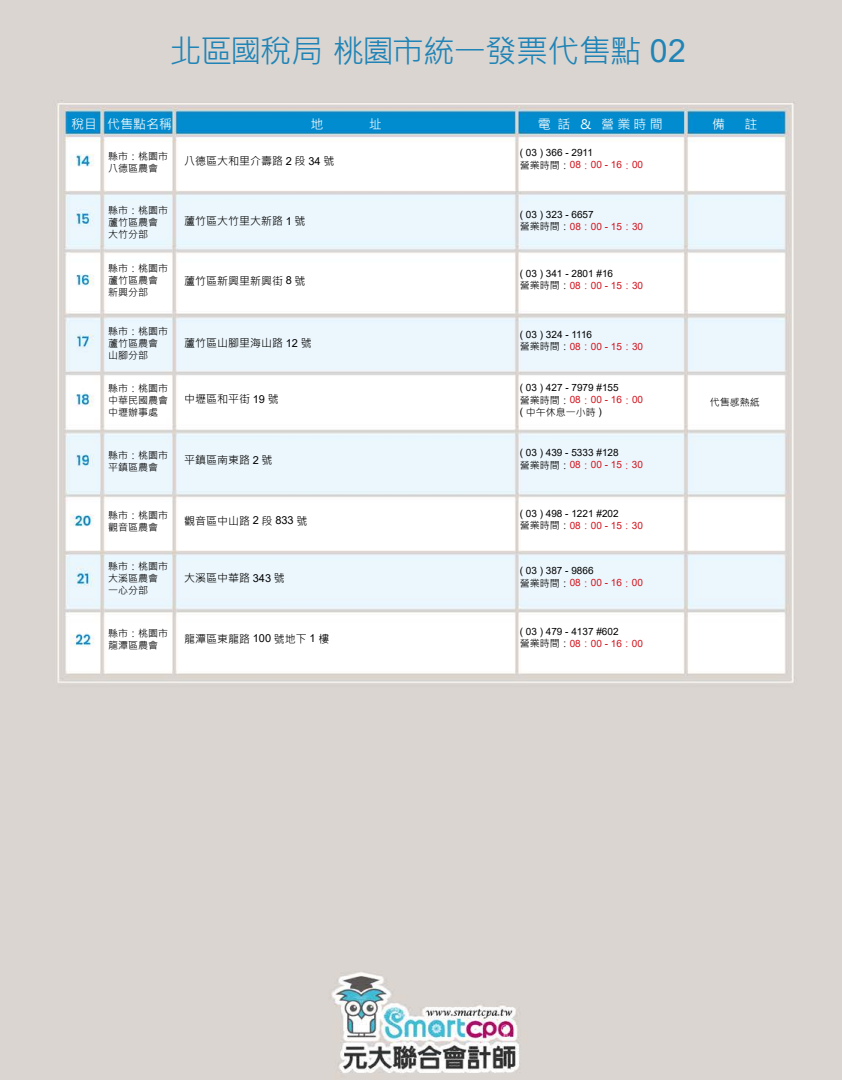
<style>
.page{position:relative;width:842px;height:1080px;background:#fff}
.page>*{position:absolute;margin:0;border:0;box-sizing:border-box;transform-origin:0 0}
.t1{font:32px "Microsoft Jheng Hei";letter-spacing:-.035em;color:#2084b6}
.t2{font:13px "Microsoft Jheng Hei";color:#fff}
.t3{font:11px "Microsoft Jheng Hei";color:#000}
.t4{font:10px/12px "Arial";color:#000}
.t5{font:10px/12px "Microsoft Jheng Hei";color:#000}
.s1{font-family:"Arial"}
.s2{font-family:"Microsoft Jheng Hei"}
.s3{color:#d0121b}
.s4{font-family:"Microsoft Jheng Hei";color:#d0121b}
</style>
<div class="page">
<img style="left:0;top:0;width:842px;height:1080px">
<h1 class="t1" style="left:170px;top:31px;width:518px">北區國稅局 桃園市統一發票代售點 <span class="s1">02</span></h1>
<h2 class="t2" style="left:71px;top:116px;width:102px">稅目 代售點名稱</h2>
<h2 class="t2" style="left:712px;top:116px;width:14px">備</h2>
<h2 class="t2" style="left:745px;top:116px;width:14px">註</h2>
<p class="t4" style="left:520px;top:147px;width:125px">( 03 ) 366 - 2911<br><span class="s2">營業時間：</span><span class="s3">08</span><span class="s4">：</span><span class="s3">00 - 16</span><span class="s4">：</span><span class="s3">00</span></p>
<h2 class="t2" style="left:310px;top:116px;width:14px">地</h2>
<h2 class="t2" style="left:369px;top:116px;width:14px">址</h2>
<h2 class="t2" style="left:538px;top:116px;width:126px">電 話 &amp; 營 業 時 間</h2>
<p class="t5" style="left:108px;top:151px;width:61px">縣市：桃園市八德區農會</p>
<p class="t3" style="left:184px;top:155px;width:152px">八德區大和里介壽路 <span class="s1">2</span> 段 <span class="s1">34</span> 號</p>
<p class="t5" style="left:108px;top:204px;width:61px">縣市：桃園市蘆竹區農會大竹分部</p>
<p class="t3" style="left:184px;top:214px;width:123px">蘆竹區大竹里大新路 <span class="s1">1</span> 號</p>
<p class="t4" style="left:520px;top:208px;width:125px">( 03 ) 323 - 6657<br><span class="s2">營業時間：</span><span class="s3">08</span><span class="s4">：</span><span class="s3">00 - 15</span><span class="s4">：</span><span class="s3">30</span></p>
<p class="t5" style="left:108px;top:263px;width:61px">縣市：桃園市蘆竹區農會新興分部</p>
<p class="t3" style="left:184px;top:274px;width:123px">蘆竹區新興里新興街 <span class="s1">8</span> 號</p>
<p class="t4" style="left:520px;top:267px;width:125px">( 03 ) 341 - 2801 #16<br><span class="s2">營業時間：</span><span class="s3">08</span><span class="s4">：</span><span class="s3">00 - 15</span><span class="s4">：</span><span class="s3">30</span></p>
<p class="t5" style="left:108px;top:325px;width:61px">縣市：桃園市蘆竹區農會山腳分部</p>
<p class="t3" style="left:184px;top:337px;width:129px">蘆竹區山腳里海山路 <span class="s1">12</span> 號</p>
<p class="t4" style="left:520px;top:329px;width:125px">( 03 ) 324 - 1116<br><span class="s2">營業時間：</span><span class="s3">08</span><span class="s4">：</span><span class="s3">00 - 15</span><span class="s4">：</span><span class="s3">30</span></p>
<p class="t5" style="left:108px;top:382px;width:61px;text-align:justify">縣市：桃園市中華民國農會中壢辦事處</p>
<p class="t3" style="left:184px;top:392px;width:96px">中壢區和平街 <span class="s1">19</span> 號</p>
<p class="t4" style="left:520px;top:382px;width:125px">( 03 ) 427 - 7979 #155<br><span class="s2">營業時間：</span><span class="s3">08</span><span class="s4">：</span><span class="s3">00 - 16</span><span class="s4">：</span><span class="s3">00</span></p>
<p class="t5" style="left:520px;top:406px;width:84px"><span class="s1">(</span> 中午休息一小時 <span class="s1">)</span></p>
<p class="t5" style="left:710px;top:396px;width:51px">代售感熱紙</p>
<p class="t5" style="left:108px;top:449px;width:61px">縣市：桃園市平鎮區農會</p>
<p class="t5" style="left:108px;top:510px;width:61px">縣市：桃園市觀音區農會</p>
<p class="t5" style="left:108px;top:560px;width:61px">縣市：桃園市大溪區農會一心分部</p>
<p class="t5" style="left:108px;top:628px;width:61px">縣市：桃園市龍潭區農會</p>
<p class="t3" style="left:184px;top:453px;width:90px">平鎮區南東路 <span class="s1">2</span> 號</p>
<p class="t3" style="left:184px;top:514px;width:125px">觀音區中山路 <span class="s1">2</span> 段 <span class="s1">833</span> 號</p>
<p class="t3" style="left:184px;top:571px;width:102px">大溪區中華路 <span class="s1">343</span> 號</p>
<p class="t3" style="left:184px;top:632px;width:147px">龍潭區東龍路 <span class="s1">100</span> 號地下 <span class="s1">1</span> 樓</p>
<p class="t4" style="left:520px;top:447px;width:125px">( 03 ) 439 - 5333 #128<br><span class="s2">營業時間：</span><span class="s3">08</span><span class="s4">：</span><span class="s3">00 - 15</span><span class="s4">：</span><span class="s3">30</span></p>
<p class="t4" style="left:520px;top:507px;width:125px">( 03 ) 498 - 1221 #202<br><span class="s2">營業時間：</span><span class="s3">08</span><span class="s4">：</span><span class="s3">00 - 15</span><span class="s4">：</span><span class="s3">30</span></p>
<p class="t4" style="left:520px;top:565px;width:125px">( 03 ) 387 - 9866<br><span class="s2">營業時間：</span><span class="s3">08</span><span class="s4">：</span><span class="s3">00 - 16</span><span class="s4">：</span><span class="s3">00</span></p>
<p class="t4" style="left:520px;top:625px;width:125px">( 03 ) 479 - 4137 #602<br><span class="s2">營業時間：</span><span class="s3">08</span><span class="s4">：</span><span class="s3">00 - 16</span><span class="s4">：</span><span class="s3">00</span></p>
</div>
